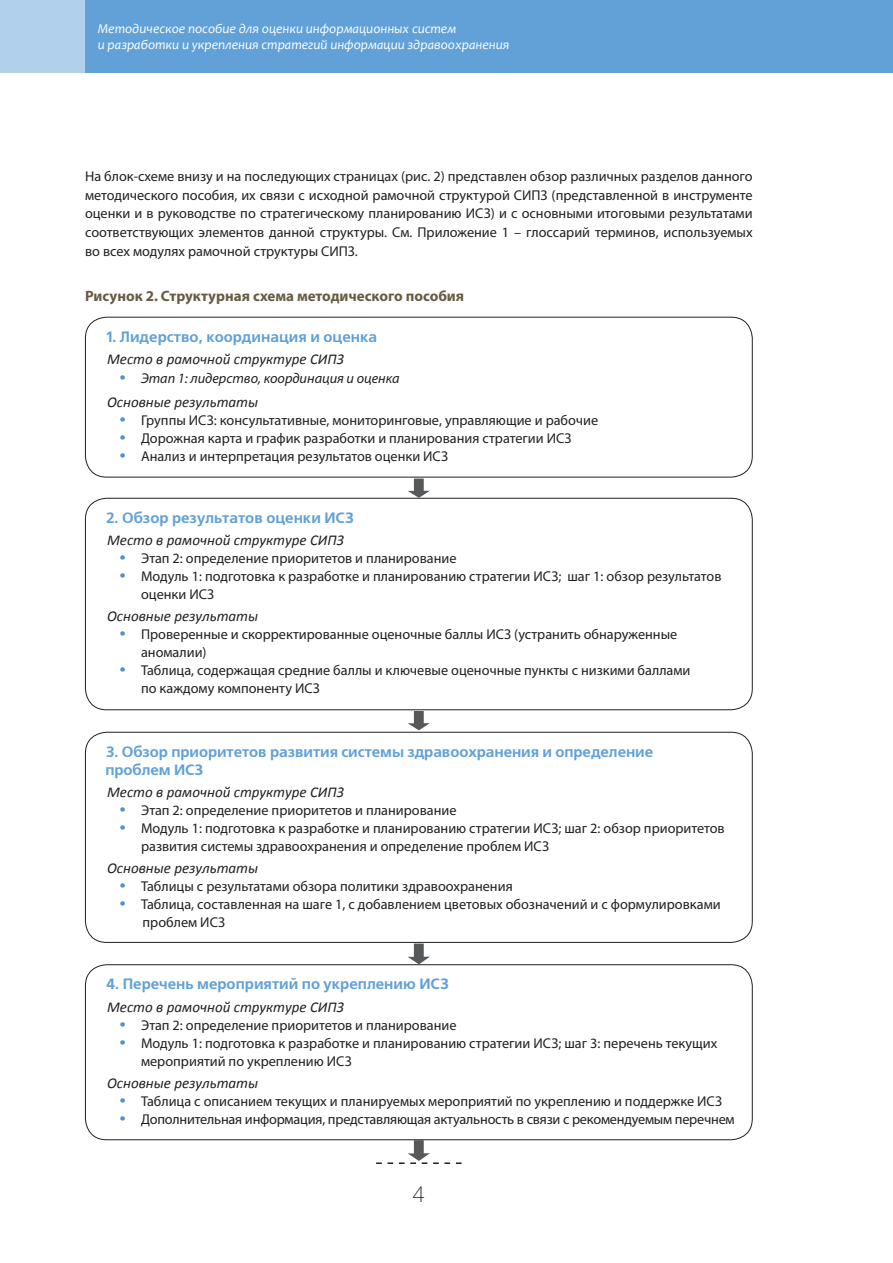
<style>
.page{position:relative;width:893px;height:1263px;background:#fff}
.page>*{position:absolute;margin:0;border:0;box-sizing:border-box;transform-origin:0 0}
.t1{font:100 22.5px "Helvetica Neue Cyr";color:#231f20}
.Подзаголовок_списка{font:italic 15px "Calibri";color:#231f20}
.Подзаголовок_внутри{font:700 15px/18px "Free Set C";color:#61a1d7}
.Название_таблиц_и_р{font:700 15px "Myriad Pro";color:#685b43}
.ТЕКСТ{font:14.25px/18px "Myriad Pro";color:#231f20}
.t2{font:italic 14.25px "Myriad Pro";color:#231f20}
.t3{font:italic 13.5px/16.2px "Candara";color:#fff}
.s1{font-family:"Times New Roman";font-weight:700;font-style:normal;font-size:16.5px;color:#548dd4}
.s2{font-family:"Times New Roman";font-weight:700;font-size:16.5px;color:#548dd4}
</style>
<div class="page">
<div style="left:85px;top:0;width:808px;height:72px;background:#61a1d7"></div>
<div style="left:0;top:0;width:85px;height:72px;background:#b0d0eb"></div>
<div style="left:85px;top:317px;width:668px;height:160px;border:1px solid #231f20;border-radius:21px"></div>
<div style="left:85px;top:498px;width:668px;height:212px;border:1px solid #231f20;border-radius:21px"></div>
<div style="left:85px;top:732px;width:668px;height:211px;border:1px solid #231f20;border-radius:21px"></div>
<div style="left:85px;top:964px;width:668px;height:176px;border:1px solid #231f20;border-radius:21px"></div>
<svg style="left:408px;top:479px;width:22px;height:19px"></svg>
<svg style="left:408px;top:711px;width:22px;height:19px"></svg>
<svg style="left:408px;top:943px;width:22px;height:21px"></svg>
<svg style="left:376px;top:1140px;width:86px;height:24px"></svg>
<p class="t3" style="left:98px;top:20px;width:413px">Методическое пособие для оценки информационных систем<br>и разработки и укрепления стратегий информации здравоохранения</p>
<p class="ТЕКСТ" style="left:85px;top:166px;width:669px;line-height:18.8px;text-align:justify">На блок-схеме внизу и на последующих страницах (рис. 2) представлен обзор различных разделов данного методического пособия, их связи с исходной рамочной структурой СИПЗ (представленной в инструменте оценки и в руководстве по стратегическому планированию ИСЗ) и с основными итоговыми результатами соответствующих элементов данной структуры. См. Приложение 1 – глоссарий терминов, используемых во всех модулях рамочной структуры СИПЗ.</p>
<p class="Название_таблиц_и_р" style="left:85px;top:287px;width:381px">Рисунок 2. Структурная схема методического пособия</p>
<p class="Подзаголовок_внутри" style="left:106px;top:328px;width:273px">1. Лидерство, координация и оценка</p>
<p class="Подзаголовок_списка" style="left:107px;top:349px;width:238px">Место в рамочной структуре СИПЗ</p>
<p class="t2" style="left:120px;top:369px;width:281px"><span class="s1">•</span> Этап 1: лидерство, координация и оценка</p>
<p class="Подзаголовок_списка" style="left:107px;top:392px;width:153px">Основные результаты</p>
<p class="ТЕКСТ" style="left:120px;top:411px;width:480px"><span class="s2">•</span> Группы ИСЗ: консультативные, мониторинговые, управляющие и рабочие</p>
<p class="ТЕКСТ" style="left:120px;top:429px;width:453px"><span class="s2">•</span> Дорожная карта и график разработки и планирования стратегии ИСЗ</p>
<p class="ТЕКСТ" style="left:120px;top:447px;width:330px"><span class="s2">•</span> Анализ и интерпретация результатов оценки ИСЗ</p>
<p class="Подзаголовок_внутри" style="left:106px;top:509px;width:249px">2. Обзор результатов оценки ИСЗ</p>
<p class="Подзаголовок_списка" style="left:107px;top:530px;width:238px">Место в рамочной структуре СИПЗ</p>
<p class="ТЕКСТ" style="left:120px;top:549px;width:338px"><span class="s2">•</span> Этап 2: определение приоритетов и планирование</p>
<p class="ТЕКСТ" style="left:141px;top:567px;width:582px;text-indent:-21px"><span class="s2">•</span> Модуль 1: подготовка к разработке и планированию стратегии ИСЗ; шаг 1: обзор результатов оценки ИСЗ</p>
<p class="Подзаголовок_списка" style="left:107px;top:606px;width:153px">Основные результаты</p>
<p class="ТЕКСТ" style="left:141px;top:625px;width:538px;text-indent:-21px"><span class="s2">•</span> Проверенные и скорректированные оценочные баллы ИСЗ (устранить обнаруженные аномалии)</p>
<p class="ТЕКСТ" style="left:141px;top:661px;width:551px;text-indent:-21px"><span class="s2">•</span> Таблица, содержащая средние баллы и ключевые оценочные пункты с низкими баллами по каждому компоненту ИСЗ</p>
<p class="Подзаголовок_внутри" style="left:105px;top:743px;width:549px">3. Обзор приоритетов развития системы здравоохранения и определение проблем ИСЗ</p>
<p class="Подзаголовок_списка" style="left:107px;top:782px;width:238px">Место в рамочной структуре СИПЗ</p>
<p class="ТЕКСТ" style="left:120px;top:801px;width:338px"><span class="s2">•</span> Этап 2: определение приоритетов и планирование</p>
<p class="ТЕКСТ" style="left:141px;top:819px;width:585px;text-indent:-21px"><span class="s2">•</span> Модуль 1: подготовка к разработке и планированию стратегии ИСЗ; шаг 2: обзор приоритетов развития системы здравоохранения и определение проблем ИСЗ</p>
<p class="Подзаголовок_списка" style="left:107px;top:858px;width:153px">Основные результаты</p>
<p class="ТЕКСТ" style="left:120px;top:877px;width:394px"><span class="s2">•</span> Таблицы с результатами обзора политики здравоохранения</p>
<p class="ТЕКСТ" style="left:143px;top:895px;width:580px;text-indent:-23px"><span class="s2">•</span> Таблица, составленная на шаге 1, с добавлением цветовых обозначений и с формулировками проблем ИСЗ</p>
<p class="Подзаголовок_внутри" style="left:106px;top:975px;width:344px">4. Перечень мероприятий по укреплению ИСЗ</p>
<p class="Подзаголовок_списка" style="left:107px;top:996px;width:238px">Место в рамочной структуре СИПЗ</p>
<p class="ТЕКСТ" style="left:120px;top:1015px;width:338px"><span class="s2">•</span> Этап 2: определение приоритетов и планирование</p>
<p class="ТЕКСТ" style="left:141px;top:1033px;width:578px;text-indent:-21px"><span class="s2">•</span> Модуль 1: подготовка к разработке и планированию стратегии ИСЗ; шаг 3: перечень текущих мероприятий по укреплению ИСЗ</p>
<p class="Подзаголовок_списка" style="left:107px;top:1072px;width:153px">Основные результаты</p>
<p class="ТЕКСТ" style="left:120px;top:1092px;width:604px"><span class="s2">•</span> Таблица с описанием текущих и планируемых мероприятий по укреплению и поддержке ИСЗ</p>
<p class="ТЕКСТ" style="left:120px;top:1110px;width:616px"><span class="s2">•</span> Дополнительная информация, представляющая актуальность в связи с рекомендуемым перечнем</p>
<h1 class="t1" style="left:413px;top:1181px;width:14px">4</h1>
</div>
